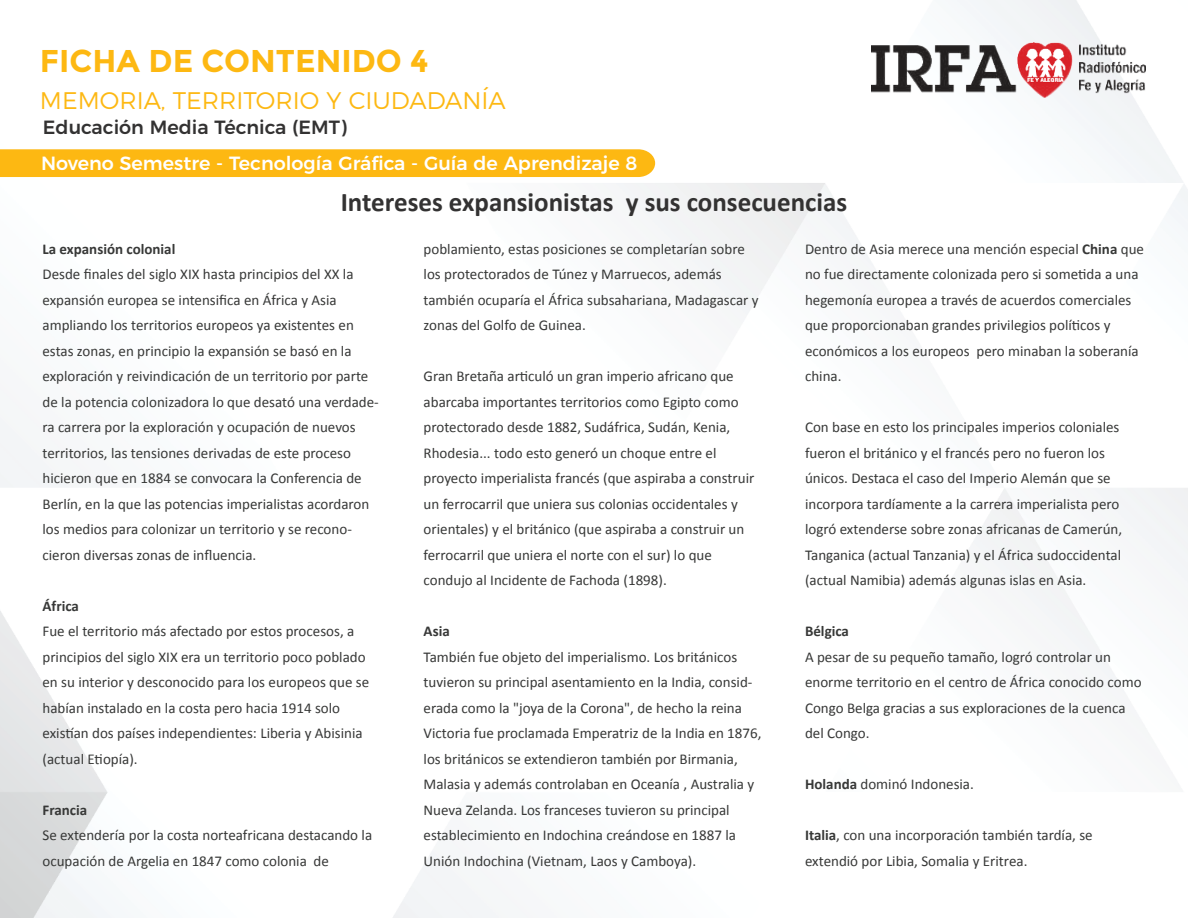
<style>
.page{position:relative;width:1188px;height:918px;background:#fff}
.page>*{position:absolute;margin:0;border:0;box-sizing:border-box;transform-origin:0 0}
.t1{font:700 31.5px "Montserrat";color:#fdb812}
.t2{font:700 27px "Calibri";color:#333232}
.t3{font:300 24px "Montserrat";color:#fdb812}
.t4{font:500 19.2px "Montserrat";color:#fff}
.t5{font:500 19.2px "Montserrat";color:#333232}
.t6{font:15px/25.5px "Calibri";color:#373837}
.t7{font:700 15px "Calibri";color:#373837}
.s1{font-weight:700}
</style>
<div class="page">
<img style="left:0;top:0;width:1188px;height:918px">
<img style="left:872px;top:42px;width:274px;height:56px">
<div style="left:0;top:149px;width:655px;height:28px;background:#fdb812"></div>
<h1 class="t1" style="left:40px;top:43px;width:390px">FICHA DE CONTENIDO 4</h1>
<h3 class="t3" style="left:40px;top:86px;width:467px">MEMORIA, TERRITORIO Y CIUDADANÍA</h3>
<p class="t5" style="left:43px;top:119px;width:305px">Educación Media Técnica (EMT)</p>
<p class="t4" style="left:41px;top:155px;width:598px">Noveno Semestre - Tecnología Gráfica - Guía de Aprendizaje 8</p>
<h2 class="t2" style="left:341px;top:184px;width:508px">Intereses expansionistas y sus consecuencias</h2>
<p class="t7" style="left:43px;top:239px;width:134px">La expansión colonial</p>
<p class="t6" style="left:43px;top:262px;width:338px">Desde finales del siglo XIX hasta principios del XX la expansión europea se intensifica en África y Asia ampliando los territorios europeos ya existentes en estas zonas, en principio la expansión se basó en la exploración y reivindicación de un territorio por parte de la potencia colonizadora lo que desató una verdade&shy;ra carrera por la exploración y ocupación de nuevos territorios, las tensiones derivadas de este proceso hicieron que en 1884 se convocara la Conferencia de Berlín, en la que las potencias imperialistas acordaron los medios para colonizar un territorio y se recono&shy;cieron diversas zonas de influencia.</p>
<p class="t7" style="left:43px;top:596px;width:38px">África</p>
<p class="t6" style="left:43px;top:619px;width:328px">Fue el territorio más afectado por estos procesos, a principios del siglo XIX era un territorio poco poblado en su interior y desconocido para los europeos que se habían instalado en la costa pero hacia 1914 solo existían dos países independientes: Liberia y Abisinia (actual Etiopía).</p>
<p class="t7" style="left:43px;top:800px;width:46px">Francia</p>
<p class="t6" style="left:43px;top:823px;width:331px">Se extendería por la costa norteafricana destacando la ocupación de Argelia en 1847 como colonia de</p>
<p class="t6" style="left:424px;top:236px;width:336px">poblamiento, estas posiciones se completarían sobre los protectorados de Túnez y Marruecos, además también ocuparía el África subsahariana, Madagascar y zonas del Golfo de Guinea.</p>
<p class="t6" style="left:424px;top:364px;width:332px">Gran Bretaña articuló un gran imperio africano que abarcaba importantes territorios como Egipto como protectorado desde 1882, Sudáfrica, Sudán, Kenia, Rhodesia... todo esto generó un choque entre el proyecto imperialista francés (que aspiraba a construir un ferrocarril que uniera sus colonias occidentales y orientales) y el británico (que aspiraba a construir un ferrocarril que uniera el norte con el sur) lo que condujo al Incidente de Fachoda (1898).</p>
<p class="t7" style="left:424px;top:622px;width:28px">Asia</p>
<p class="t6" style="left:424px;top:644px;width:339px">También fue objeto del imperialismo. Los británicos tuvieron su principal asentamiento en la India, consid&shy;erada como la "joya de la Corona", de hecho la reina Victoria fue proclamada Emperatriz de la India en 1876, los británicos se extendieron también por Birmania, Malasia y además controlaban en Oceanía , Australia y Nueva Zelanda. Los franceses tuvieron su principal establecimiento en Indochina creándose en 1887 la Unión Indochina (Vietnam, Laos y Camboya).</p>
<p class="t6" style="left:805px;top:236px;width:341px">Dentro de Asia merece una mención especial <span class="s1">China</span> que no fue directamente colonizada pero si sometida a una hegemonía europea a través de acuerdos comerciales que proporcionaban grandes privilegios políticos y económicos a los europeos pero minaban la soberanía china.</p>
<p class="t6" style="left:805px;top:415px;width:319px">Con base en esto los principales imperios coloniales fueron el británico y el francés pero no fueron los únicos. Destaca el caso del Imperio Alemán que se incorpora tardíamente a la carrera imperialista pero logró extenderse sobre zonas africanas de Camerún, Tanganica (actual Tanzania) y el África sudoccidental (actual Namibia) además algunas islas en Asia.</p>
<p class="t7" style="left:805px;top:622px;width:46px">Bélgica</p>
<p class="t6" style="left:805px;top:644px;width:338px">A pesar de su pequeño tamaño, logró controlar un enorme territorio en el centro de África conocido como Congo Belga gracias a sus exploraciones de la cuenca del Congo.</p>
<p class="t6" style="left:805px;top:772px;width:170px"><span class="s1">Holanda</span> dominó Indonesia.</p>
<p class="t6" style="left:805px;top:823px;width:289px"><span class="s1">Italia</span>, con una incorporación también tardía, se extendió por Libia, Somalia y Eritrea.</p>
</div>
